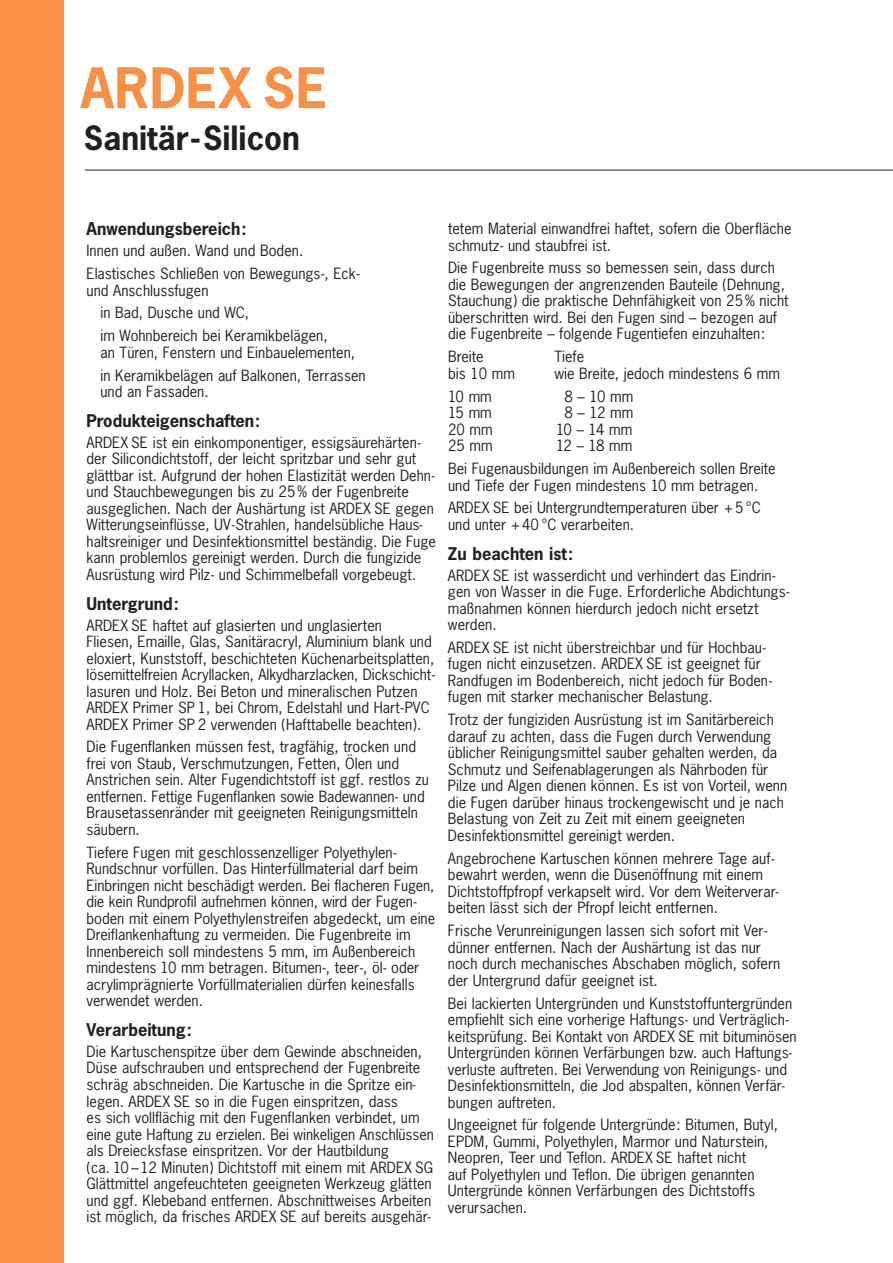
<style>
.page{position:relative;width:893px;height:1263px;background:#fff}
.page>*{position:absolute;margin:0;border:0;box-sizing:border-box;transform-origin:0 0}
.t1{font:700 52.5px "News Gothic";letter-spacing:.01em;color:#f69146}
.t2{font:700 31.5px "News Gothic";color:#231f20}
.t3{font:700 16.5px "News Gothic";color:#231f20}
.t4{font:14.7px/16.5px "News Gothic";color:#231f20}
</style>
<div class="page">
<div style="left:0;top:0;width:64px;height:1263px;background:#f69146"></div>
<hr style="left:85px;top:170px;width:808px;height:1px;background:#231f20">
<h1 class="t1" style="left:81px;top:59px;width:248px">ARDEX SE</h1>
<h2 class="t2" style="left:84px;top:121px;width:218px">Sanitär-Silicon</h2>
<p class="t3" style="left:87px;top:220px;width:162px">Anwendungsbereich:</p>
<p class="t4" style="left:87px;top:240px;width:275px;line-height:23px">Innen und außen. Wand und Boden.<br>Elastisches Schließen von Bewegungs-, Eck-</p>
<p class="t4" style="left:100px;top:279px;width:229px;line-height:23px;text-indent:-14px">und Anschlussfugen<br>in Bad, Dusche und WC,<br>im Wohnbereich bei Keramikbelägen,</p>
<p class="t4" style="left:100px;top:341px;width:267px;line-height:23px">an Türen, Fenstern und Einbauelementen, in Keramikbelägen auf Balkonen, Terrassen</p>
<p class="t4" style="left:100px;top:384px;width:110px">und an Fassaden.</p>
<p class="t3" style="left:87px;top:412px;width:175px">Produkteigenschaften:</p>
<p class="t4" style="left:87px;top:435px;width:351px">ARDEX SE ist ein einkomponentiger, essigsäurehärten&shy;der Silicondichtstoff, der leicht spritzbar und sehr gut glättbar ist. Aufgrund der hohen Elastizität werden Dehn&shy;und Stauchbewegungen bis zu 25% der Fugenbreite ausgeglichen. Nach der Aushärtung ist ARDEX SE gegen Witterungseinflüsse, UV-Strahlen, handelsübliche Haus&shy;haltsreiniger und Desinfektionsmittel beständig. Die Fuge kann problemlos gereinigt werden. Durch die fungizide Ausrüstung wird Pilz- und Schimmelbefall vorgebeugt.</p>
<p class="t3" style="left:87px;top:594px;width:94px">Untergrund:</p>
<p class="t4" style="left:87px;top:617px;width:350px">ARDEX SE haftet auf glasierten und unglasierten<br>Fliesen, Emaille, Glas, Sanitäracryl, Aluminium blank und eloxiert, Kunststoff, beschichteten Küchenarbeitsplatten, lösemittelfreien Acryllacken, Alkydharzlacken, Dickschicht&shy;lasuren und Holz. Bei Beton und mineralischen Putzen ARDEX Primer SP 1, bei Chrom, Edelstahl und Hart-PVC ARDEX Primer SP 2 verwenden (Hafttabelle beachten).</p>
<p class="t4" style="left:87px;top:739px;width:344px">Die Fugenflanken müssen fest, tragfähig, trocken und frei von Staub, Verschmutzungen, Fetten, Ölen und Anstrichen sein. Alter Fugendichtstoff ist ggf. restlos zu entfernen. Fettige Fugenflanken sowie Badewannen- und Brausetassenränder mit geeigneten Reinigungsmitteln säubern.</p>
<p class="t4" style="left:87px;top:844px;width:350px">Tiefere Fugen mit geschlossenzelliger Polyethylen-Rundschnur vorfüllen. Das Hinterfüllmaterial darf beim Einbringen nicht beschädigt werden. Bei flacheren Fugen, die kein Rundprofil aufnehmen können, wird der Fugen&shy;boden mit einem Polyethylenstreifen abgedeckt, um eine Dreiflankenhaftung zu vermeiden. Die Fugenbreite im Innenbereich soll mindestens 5 mm, im Außenbereich mindestens 10 mm betragen. Bitumen-, teer-, öl- oder acrylimprägnierte Vorfüllmaterialien dürfen keinesfalls verwendet werden.</p>
<p class="t3" style="left:87px;top:1021px;width:107px">Verarbeitung:</p>
<p class="t4" style="left:87px;top:1044px;width:349px">Die Kartuschenspitze über dem Gewinde abschneiden, Düse aufschrauben und entsprechend der Fugenbreite schräg abschneiden. Die Kartusche in die Spritze ein&shy;legen. ARDEX SE so in die Fugen einspritzen, dass<br>es sich vollflächig mit den Fugenflanken verbindet, um eine gute Haftung zu erzielen. Bei winkeligen Anschlüssen als Dreiecksfase einspritzen. Vor der Hautbildung<br>(ca. 10 –12 Minuten) Dichtstoff mit einem mit ARDEX SG Glättmittel angefeuchteten geeigneten Werkzeug glätten und ggf. Klebeband entfernen. Abschnittweises Arbeiten ist möglich, da frisches ARDEX SE auf bereits ausgehär-</p>
<p class="t4" style="left:448px;top:221px;width:345px">tetem Material einwandfrei haftet, sofern die Oberfläche schmutz- und staubfrei ist.</p>
<p class="t4" style="left:448px;top:260px;width:342px">Die Fugenbreite muss so bemessen sein, dass durch die Bewegungen der angrenzenden Bauteile (Dehnung, Stauchung) die praktische Dehnfähigkeit von 25% nicht überschritten wird. Bei den Fugen sind – bezogen auf die Fugenbreite – folgende Fugentiefen einzuhalten:</p>
<p class="t4" style="left:448px;top:349px;width:37px">Breite</p>
<p class="t4" style="left:554px;top:349px;width:31px">Tiefe</p>
<p class="t4" style="left:448px;top:365px;width:69px">bis 10 mm</p>
<p class="t4" style="left:554px;top:365px;width:227px">wie Breite, jedoch mindestens 6 mm</p>
<p class="t4" style="left:448px;top:388px;width:45px">10 mm</p>
<p class="t4" style="left:564px;top:388px;width:70px">8–10mm</p>
<p class="t4" style="left:448px;top:405px;width:45px">15 mm</p>
<p class="t4" style="left:564px;top:405px;width:70px">8–12mm</p>
<p class="t4" style="left:448px;top:421px;width:46px">20 mm</p>
<p class="t4" style="left:556px;top:421px;width:78px">10 – 14 mm</p>
<p class="t4" style="left:448px;top:438px;width:46px">25 mm</p>
<p class="t4" style="left:448px;top:435px;width:329px;line-height:23px;text-indent:108px">12 – 18 mm<br>Bei Fugenausbildungen im Außenbereich sollen Breite</p>
<p class="t4" style="left:448px;top:474px;width:314px;line-height:23px">und Tiefe der Fugen mindestens 10 mm betragen.<br>ARDEX SE bei Untergrundtemperaturen über +5 °C</p>
<p class="t4" style="left:448px;top:517px;width:188px">und unter +40 °C verarbeiten.</p>
<p class="t3" style="left:448px;top:544px;width:127px">Zu beachten ist:</p>
<p class="t4" style="left:448px;top:567px;width:343px">ARDEX SE ist wasserdicht und verhindert das Eindrin&shy;gen von Wasser in die Fuge. Erforderliche Abdichtungs&shy;maßnahmen können hierdurch jedoch nicht ersetzt werden.</p>
<p class="t4" style="left:448px;top:640px;width:325px">ARDEX SE ist nicht überstreichbar und für Hochbau&shy;fugen nicht einzusetzen. ARDEX SE ist geeignet für Randfugen im Bodenbereich, nicht jedoch für Boden&shy;fugen mit starker mechanischer Belastung.</p>
<p class="t4" style="left:448px;top:712px;width:341px">Trotz der fungiziden Ausrüstung ist im Sanitärbereich darauf zu achten, dass die Fugen durch Verwendung üblicher Reinigungsmittel sauber gehalten werden, da Schmutz und Seifenablagerungen als Nährboden für Pilze und Algen dienen können. Es ist von Vorteil, wenn die Fugen darüber hinaus trockengewischt und je nach Belastung von Zeit zu Zeit mit einem geeigneten Desinfektionsmittel gereinigt werden.</p>
<p class="t4" style="left:448px;top:850px;width:332px">Angebrochene Kartuschen können mehrere Tage auf&shy;bewahrt werden, wenn die Düsenöffnung mit einem Dichtstoffpfropf verkapselt wird. Vor dem Weiterverar&shy;beiten lässt sich der Pfropf leicht entfernen.</p>
<p class="t4" style="left:448px;top:923px;width:334px">Frische Verunreinigungen lassen sich sofort mit Ver&shy;dünner entfernen. Nach der Aushärtung ist das nur noch durch mechanisches Abschaben möglich, sofern der Untergrund dafür geeignet ist.</p>
<p class="t4" style="left:448px;top:995px;width:350px">Bei lackierten Untergründen und Kunststoffuntergründen empfiehlt sich eine vorherige Haftungs- und Verträglich&shy;keitsprüfung. Bei Kontakt von ARDEX SE mit bituminösen Untergründen können Verfärbungen bzw. auch Haftungs&shy;verluste auftreten. Bei Verwendung von Reinigungs- und Desinfektionsmitteln, die Jod abspalten, können Verfär&shy;bungen auftreten.</p>
<p class="t4" style="left:448px;top:1117px;width:331px">Ungeeignet für folgende Untergründe: Bitumen, Butyl, EPDM, Gummi, Polyethylen, Marmor und Naturstein, Neopren, Teer und Teflon. ARDEX SE haftet nicht<br>auf Polyethylen und Teflon. Die übrigen genannten Untergründe können Verfärbungen des Dichtstoffs verursachen.</p>
</div>
